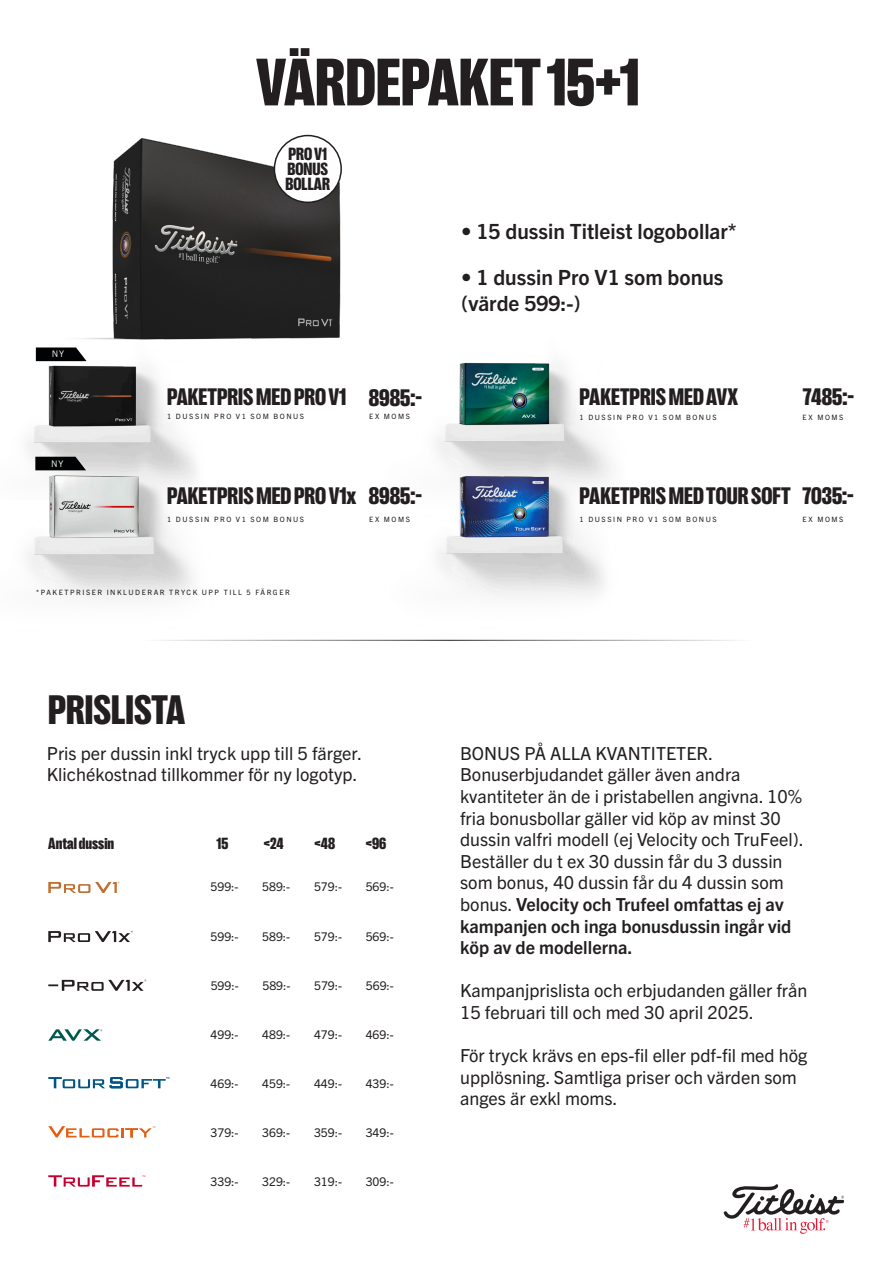
<style>
.page{position:relative;width:893px;height:1263px;background:#fff}
.page>*{position:absolute;margin:0;border:0;box-sizing:border-box;transform-origin:0 0}
.t1{font:900 condensed 68.4px "PP Right Grotesk";color:#231f20}
.t2{font:900 condensed 42px "PP Right Grotesk";color:#231f20}
.t3{font:900 condensed 24.45px "PP Right Grotesk";color:#231f20}
.t4{font:700 21px "Trade Gothic Next LT Pro";color:#231f20}
.t5{font:18px/21.6px "Trade Gothic Next LT Pro";color:#231f20}
.t6{font:900 condensed 18px "PP Right Grotesk";color:#231f20}
.t7{font:900 condensed 16.5px "PP Right Grotesk";color:#231f20}
.t8{font:12px "Trade Gothic Next LT Pro";color:#231f20}
.t9{font:9px "Trade Gothic LT Std";color:#fff}
.t10{font:7.35px "Trade Gothic Next LT Pro";letter-spacing:.21em;color:#231f20}
.s1{font-weight:700}
</style>
<div class="page">
<img style="left:112px;top:134px;width:230px;height:205px">
<svg style="left:48px;top:881px;width:71px;height:12px"></svg>
<svg style="left:48px;top:931px;width:85px;height:11px"></svg>
<svg style="left:48px;top:1029px;width:54px;height:12px"></svg>
<svg style="left:48px;top:1077px;width:121px;height:11px"></svg>
<svg style="left:48px;top:1175px;width:97px;height:11px"></svg>
<svg style="left:48px;top:1126px;width:107px;height:11px"></svg>
<svg style="left:724px;top:1184px;width:120px;height:50px"></svg>
<svg style="left:48px;top:979px;width:98px;height:12px"></svg>
<div style="left:274px;top:136px;width:67px;height:66px;background:#fff;border-radius:50%"></div>
<div style="left:274px;top:135px;width:68px;height:68px;border:2px solid #231f20;border-radius:50%"></div>
<img style="left:35px;top:225px;width:202px;height:184px">
<img style="left:27px;top:409px;width:221px;height:231px">
<img style="left:459px;top:362px;width:109px;height:16px">
<img style="left:382px;top:378px;width:267px;height:262px">
<svg style="left:36px;top:347px;width:51px;height:14px"></svg>
<svg style="left:35px;top:457px;width:51px;height:13px"></svg>
<p class="t1" style="left:256px;top:46px;width:385px">VÄRDEPAKET 15+1</p>
<p class="t6" style="left:289px;top:144px;width:40px">PRO V1</p>
<p class="t6" style="left:287px;top:159px;width:42px">BONUS</p>
<p class="t6" style="left:286px;top:174px;width:46px">BOLLAR</p>
<p class="t9" style="left:52px;top:349px;width:14px">NY</p>
<p class="t9" style="left:51px;top:458px;width:14px">NY</p>
<p class="t3" style="left:167px;top:384px;width:181px">PAKETPRIS MED PRO V1</p>
<p class="t10" style="left:167px;top:412px;width:138px">1 DUSSIN PRO V1 SOM BONUS</p>
<p class="t3" style="left:369px;top:384px;width:55px">8985:-</p>
<p class="t10" style="left:369px;top:412px;width:42px">EX MOMS</p>
<p class="t3" style="left:167px;top:483px;width:191px">PAKETPRIS MED PRO V1x</p>
<p class="t10" style="left:167px;top:514px;width:138px">1 DUSSIN PRO V1 SOM BONUS</p>
<p class="t3" style="left:369px;top:483px;width:55px">8985:-</p>
<p class="t10" style="left:369px;top:514px;width:42px">EX MOMS</p>
<p class="t10" style="left:36px;top:587px;width:255px">*PAKETPRISER INKLUDERAR TRYCK UPP TILL 5 FÄRGER</p>
<p class="t4" style="left:461px;top:217px;width:277px">• 15 dussin Titleist logobollar*</p>
<p class="t4" style="left:461px;top:263px;width:264px">• 1 dussin Pro V1 som bonus</p>
<p class="t4" style="left:461px;top:288px;width:121px">(värde 599:-)</p>
<p class="t3" style="left:580px;top:384px;width:160px">PAKETPRIS MED AVX</p>
<p class="t10" style="left:580px;top:412px;width:138px">1 DUSSIN PRO V1 SOM BONUS</p>
<p class="t3" style="left:803px;top:384px;width:53px">7485:-</p>
<p class="t10" style="left:802px;top:412px;width:42px">EX MOMS</p>
<p class="t3" style="left:580px;top:483px;width:213px">PAKETPRIS MED TOUR SOFT</p>
<p class="t10" style="left:580px;top:514px;width:138px">1 DUSSIN PRO V1 SOM BONUS</p>
<p class="t3" style="left:803px;top:483px;width:53px">7035:-</p>
<p class="t10" style="left:802px;top:514px;width:42px">EX MOMS</p>
<p class="t2" style="left:48px;top:688px;width:138px">PRISLISTA</p>
<p class="t5" style="left:47px;top:741px;width:317px">Pris per dussin inkl tryck upp till 5 färger.</p>
<p class="t5" style="left:47px;top:763px;width:312px">Klichékostnad tillkommer för ny logotyp.</p>
<p class="t7" style="left:48px;top:835px;width:67px">Antal dussin</p>
<p class="t7" style="left:217px;top:835px;width:13px">15</p>
<p class="t7" style="left:264px;top:835px;width:21px">&lt;24</p>
<p class="t7" style="left:315px;top:835px;width:22px">&lt;48</p>
<p class="t7" style="left:366px;top:835px;width:22px">&lt;96</p>
<p class="t8" style="left:211px;top:878px;width:30px">599:-</p>
<p class="t8" style="left:262px;top:878px;width:30px">589:-</p>
<p class="t8" style="left:314px;top:878px;width:30px">579:-</p>
<p class="t8" style="left:366px;top:878px;width:30px">569:-</p>
<p class="t8" style="left:211px;top:928px;width:30px">599:-</p>
<p class="t8" style="left:262px;top:928px;width:30px">589:-</p>
<p class="t8" style="left:314px;top:928px;width:30px">579:-</p>
<p class="t8" style="left:366px;top:928px;width:30px">569:-</p>
<p class="t8" style="left:211px;top:977px;width:30px">599:-</p>
<p class="t8" style="left:262px;top:977px;width:30px">589:-</p>
<p class="t8" style="left:314px;top:977px;width:30px">579:-</p>
<p class="t8" style="left:366px;top:977px;width:30px">569:-</p>
<p class="t8" style="left:211px;top:1026px;width:30px">499:-</p>
<p class="t8" style="left:262px;top:1026px;width:30px">489:-</p>
<p class="t8" style="left:314px;top:1026px;width:30px">479:-</p>
<p class="t8" style="left:366px;top:1026px;width:30px">469:-</p>
<p class="t8" style="left:211px;top:1075px;width:30px">469:-</p>
<p class="t8" style="left:262px;top:1075px;width:30px">459:-</p>
<p class="t8" style="left:314px;top:1075px;width:30px">449:-</p>
<p class="t8" style="left:366px;top:1075px;width:30px">439:-</p>
<p class="t8" style="left:211px;top:1124px;width:30px">379:-</p>
<p class="t8" style="left:262px;top:1124px;width:30px">369:-</p>
<p class="t8" style="left:314px;top:1124px;width:30px">359:-</p>
<p class="t8" style="left:366px;top:1124px;width:30px">349:-</p>
<p class="t8" style="left:211px;top:1173px;width:30px">339:-</p>
<p class="t8" style="left:262px;top:1173px;width:30px">329:-</p>
<p class="t8" style="left:314px;top:1173px;width:30px">319:-</p>
<p class="t8" style="left:366px;top:1173px;width:30px">309:-</p>
<p class="t5" style="left:460px;top:741px;width:255px">BONUS PÅ ALLA KVANTITETER.</p>
<p class="t5" style="left:460px;top:763px;width:345px">Bonuserbjudandet gäller även andra kvantiteter än de i pristabellen angivna. 10% fria bonusbollar gäller vid köp av minst 30 dussin valfri modell (ej Velocity och TruFeel).<br>Beställer du t ex 30 dussin får du 3 dussin som bonus, 40 dussin får du 4 dussin som bonus. <span class="s1">Velocity och Trufeel omfattas ej av kampanjen och inga bonusdussin ingår vid köp av de modellerna.</span></p>
<p class="t5" style="left:460px;top:979px;width:349px">Kampanjprislista och erbjudanden gäller från<br>15 februari till och med 30 april 2025.</p>
<p class="t5" style="left:460px;top:1043px;width:349px">För tryck krävs en eps-fil eller pdf-fil med hög upplösning. Samtliga priser och värden som anges är exkl moms.</p>
</div>
